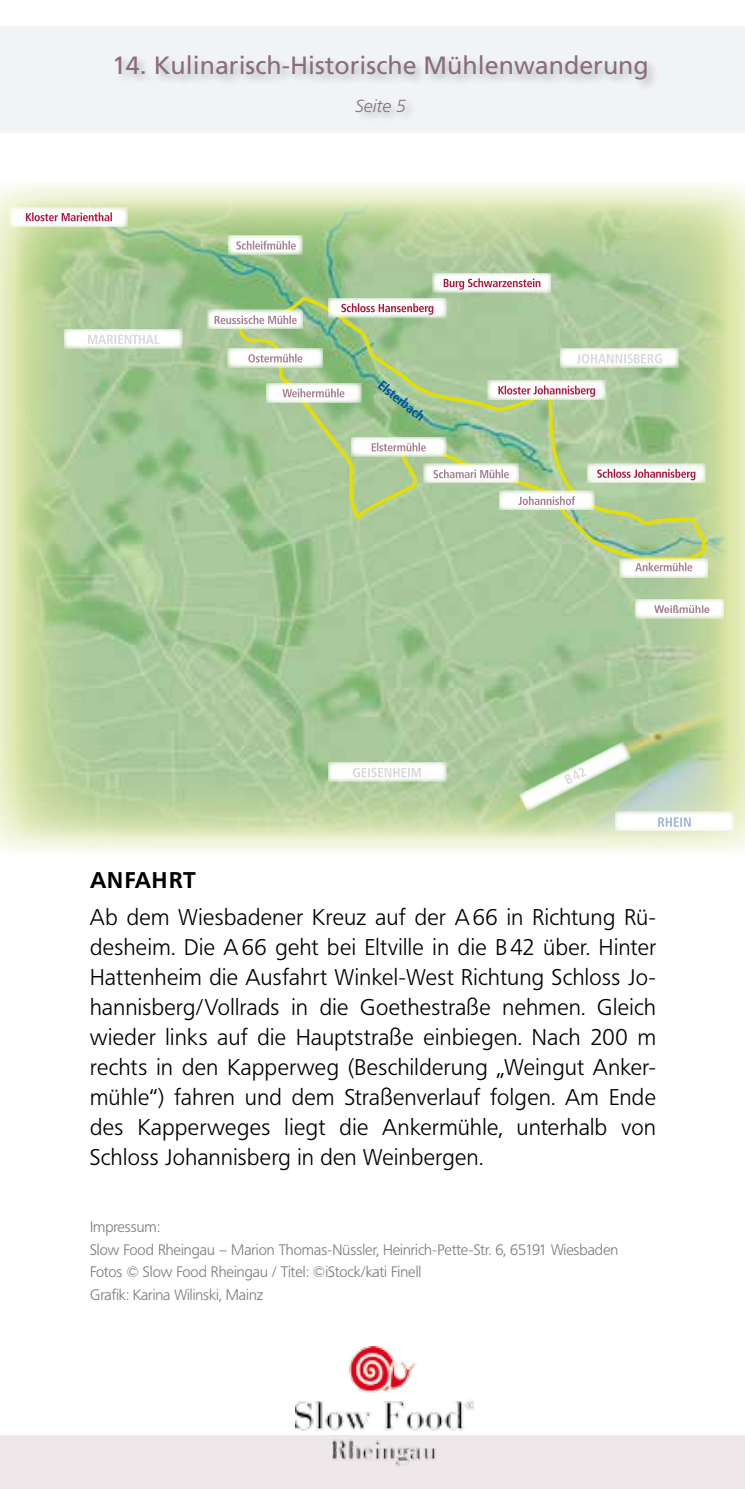
<style>
.page{position:relative;width:745px;height:1489px;background:#fff}
.page>*{position:absolute;margin:0;border:0;box-sizing:border-box;transform-origin:0 0}
.t1{font:25px "Frutiger";color:#8a6d7b}
.t2{font:300 22.5px/30px "Frutiger BQ";letter-spacing:.02em;color:#000;text-align:justify}
.t3{font:700 22.5px "Frutiger BQ";letter-spacing:.05em;color:#000}
.t4{font:italic 300 17.5px "Frutiger";color:#8a6d7b}
.t5{font:300 15px/22.5px "Frutiger BQ";color:#7b7c7e}
.t6{font:700 13.25px "Frutiger Condensed BQ";color:#004e9c}
</style>
<div class="page">
<div style="left:0;top:27px;width:744px;height:106px;background:#f0f4f7"></div>
<div style="left:113px;top:53px;width:545px;height:70px;background:#000;opacity:.25"></div>
<svg style="left:0;top:184px;width:744px;height:668px"></svg>
<img style="left:16px;top:202px;width:711px;height:634px">
<svg style="left:235px;top:294px;width:473px;height:268px"></svg>
<svg style="left:228px;top:348px;width:94px;height:19px"></svg>
<svg style="left:266px;top:383px;width:95px;height:19px"></svg>
<svg style="left:351px;top:437px;width:95px;height:19px"></svg>
<svg style="left:423px;top:464px;width:95px;height:19px"></svg>
<svg style="left:499px;top:490px;width:94px;height:20px"></svg>
<svg style="left:619px;top:558px;width:88px;height:20px"></svg>
<svg style="left:208px;top:310px;width:95px;height:19px"></svg>
<svg style="left:228px;top:235px;width:75px;height:19px"></svg>
<svg style="left:328px;top:298px;width:118px;height:19px"></svg>
<svg style="left:341px;top:303px;width:92px;height:12px"></svg>
<svg style="left:432px;top:273px;width:118px;height:19px"></svg>
<svg style="left:443px;top:278px;width:97px;height:11px"></svg>
<svg style="left:587px;top:464px;width:118px;height:19px"></svg>
<svg style="left:597px;top:469px;width:98px;height:11px"></svg>
<svg style="left:487px;top:380px;width:118px;height:19px"></svg>
<svg style="left:498px;top:385px;width:96px;height:12px"></svg>
<svg style="left:560px;top:348px;width:118px;height:19px"></svg>
<svg style="left:576px;top:354px;width:85px;height:9px"></svg>
<svg style="left:64px;top:329px;width:118px;height:19px"></svg>
<svg style="left:88px;top:335px;width:71px;height:9px"></svg>
<svg style="left:236px;top:241px;width:59px;height:9px"></svg>
<svg style="left:214px;top:315px;width:82px;height:9px"></svg>
<svg style="left:248px;top:353px;width:54px;height:9px"></svg>
<svg style="left:282px;top:388px;width:62px;height:9px"></svg>
<svg style="left:371px;top:442px;width:54px;height:9px"></svg>
<svg style="left:433px;top:469px;width:75px;height:9px"></svg>
<svg style="left:634px;top:562px;width:57px;height:9px"></svg>
<svg style="left:518px;top:496px;width:56px;height:9px"></svg>
<svg style="left:10px;top:208px;width:118px;height:19px"></svg>
<svg style="left:26px;top:212px;width:86px;height:9px"></svg>
<svg style="left:328px;top:762px;width:118px;height:19px"></svg>
<svg style="left:352px;top:767px;width:68px;height:10px"></svg>
<div style="left:615px;top:811px;width:118px;height:19px;background:#fff"></div>
<svg style="left:658px;top:817px;width:32px;height:9px"></svg>
<svg style="left:518px;top:741px;width:114px;height:70px"></svg>
<div style="left:0;top:1435px;width:744px;height:53px;background:#eee8ea"></div>
<img style="left:295px;top:1346px;width:178px;height:119px">
<svg style="left:634px;top:599px;width:89px;height:19px"></svg>
<svg style="left:653px;top:605px;width:56px;height:8px"></svg>
<p class="t1" style="left:112px;top:51px;width:538px">14. Kulinarisch-Historische Mühlenwanderung</p>
<p class="t4" style="left:355px;top:95px;width:52px">Seite 5</p>
<p class="t6" style="left:385px;top:377px;width:57px;rotate:39deg">Elsterbach</p>
<p class="t3" style="left:90px;top:866px;width:107px">ANFAHRT</p>
<p class="t2" style="left:90px;top:902px;width:567px">Ab dem Wiesbadener Kreuz auf der A66 in Richtung Rü&shy;desheim. Die A66 geht bei Eltville in die B 42 über. Hinter Hattenheim die Ausfahrt Winkel-West Richtung Schloss Jo&shy;hannisberg/Vollrads in die Goethestraße nehmen. Gleich wieder links auf die Hauptstraße einbiegen. Nach 200 m rechts in den Kapperweg (Beschilderung „Weingut Anker&shy;mühle“) fahren und dem Straßenverlauf folgen. Am Ende des Kapperweges liegt die Ankermühle, unterhalb von Schloss Johannisberg in den Weinbergen.</p>
<p class="t5" style="left:90px;top:1215px;width:529px">Impressum:<br>Slow Food Rheingau – Marion Thomas-Nüssler, Heinrich-Pette-Str. 6, 65191 Wiesbaden Fotos © Slow Food Rheingau / Titel: ©iStock/kati Finell<br>Grafik: Karina Wilinski, Mainz</p>
</div>
